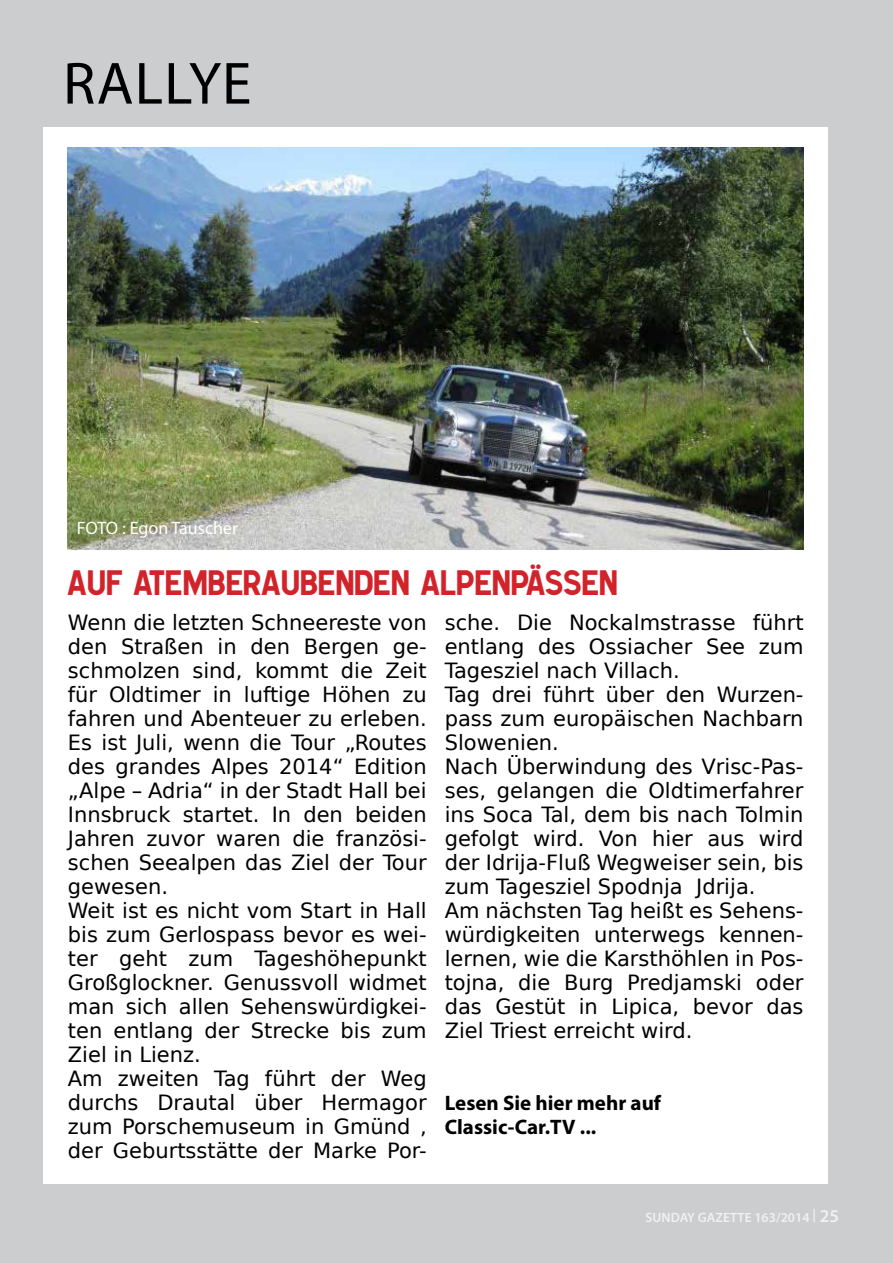
<style>
.page{position:relative;width:893px;height:1263px;background:#cbcdce}
.page>*{position:absolute;margin:0;border:0;box-sizing:border-box;transform-origin:0 0}
.t1{font:60px "Myriad Pro";letter-spacing:.02em;color:#000}
.t2{font:34.5px "Caracteres L1";color:#d2232a}
.t3{font:21px/24px "DejaVu Sans";color:#000}
.t4{font:700 21px/24px "Myriad Pro";color:#000}
.t5{font:18px "Myriad Pro";color:#fff}
.t6{font:600 13.5px "Myriad Pro";color:#f1f1f2}
.s1{font-size:18px}
</style>
<div class="page">
<div style="left:43px;top:128px;width:785px;height:1056px;background:#fff"></div>
<img style="left:67px;top:147px;width:737px;height:402px">
<h1 class="t1" style="left:63px;top:46px;width:190px">RAllYE</h1>
<p class="t5" style="left:77px;top:517px;width:163px">FOTO : Egon Tauscher</p>
<h2 class="t2" style="left:67px;top:564px;width:552px">AUF ATEMBERAUBENDEN ALPENPÄSSEN</h2>
<p class="t3" style="left:68px;top:610px;width:360px">Wenn die letzten Schneereste von den Straßen in den Bergen ge&shy;schmolzen sind, kommt die Zeit für Oldtimer in luftige Höhen zu fahren und Abenteuer zu erleben.<br>Es ist Juli, wenn die Tour „Routes des grandes Alpes 2014“ Edition „Alpe – Adria“ in der Stadt Hall bei<br>Innsbruck startet. In den beiden<br>Jahren zuvor waren die französi&shy;schen Seealpen das Ziel der Tour gewesen.<br>Weit ist es nicht vom Start in Hall bis zum Gerlospass bevor es wei&shy;ter geht zum Tageshöhepunkt<br>Großglockner. Genussvoll widmet man sich allen Sehenswürdigkei&shy;ten entlang der Strecke bis zum<br>Ziel in Lienz.<br>Am zweiten Tag führt der Weg durchs Drautal über Hermagor zum Porschemuseum in Gmünd , der Geburtsstätte der Marke Por-</p>
<p class="t3" style="left:445px;top:610px;width:360px">sche. Die Nockalmstrasse führt entlang des Ossiacher See zum<br>Tagesziel nach Villach.<br>Tag drei führt über den Wurzen&shy;pass zum europäischen Nachbarn<br>Slowenien.<br>Nach Überwindung des Vrisc-Pas&shy;ses, gelangen die Oldtimerfahrer ins Soca Tal, dem bis nach Tolmin gefolgt wird. Von hier aus wird der Idrija-Fluß Wegweiser sein, bis zum Tagesziel Spodnja Jdrija.<br>Am nächsten Tag heißt es Sehens&shy;würdigkeiten unterwegs kennen&shy;lernen, wie die Karsthöhlen in Pos&shy;tojna, die Burg Predjamski oder das Gestüt in Lipica, bevor das<br>Ziel Triest erreicht wird.</p>
<p class="t4" style="left:445px;top:1090px;width:218px">Lesen Sie hier mehr auf<br>Classic-Car.TV ...</p>
<p class="t6" style="left:646px;top:1209px;width:195px">SUNDAY GAZETTE 163/2014 | <span class="s1">25</span></p>
</div>
